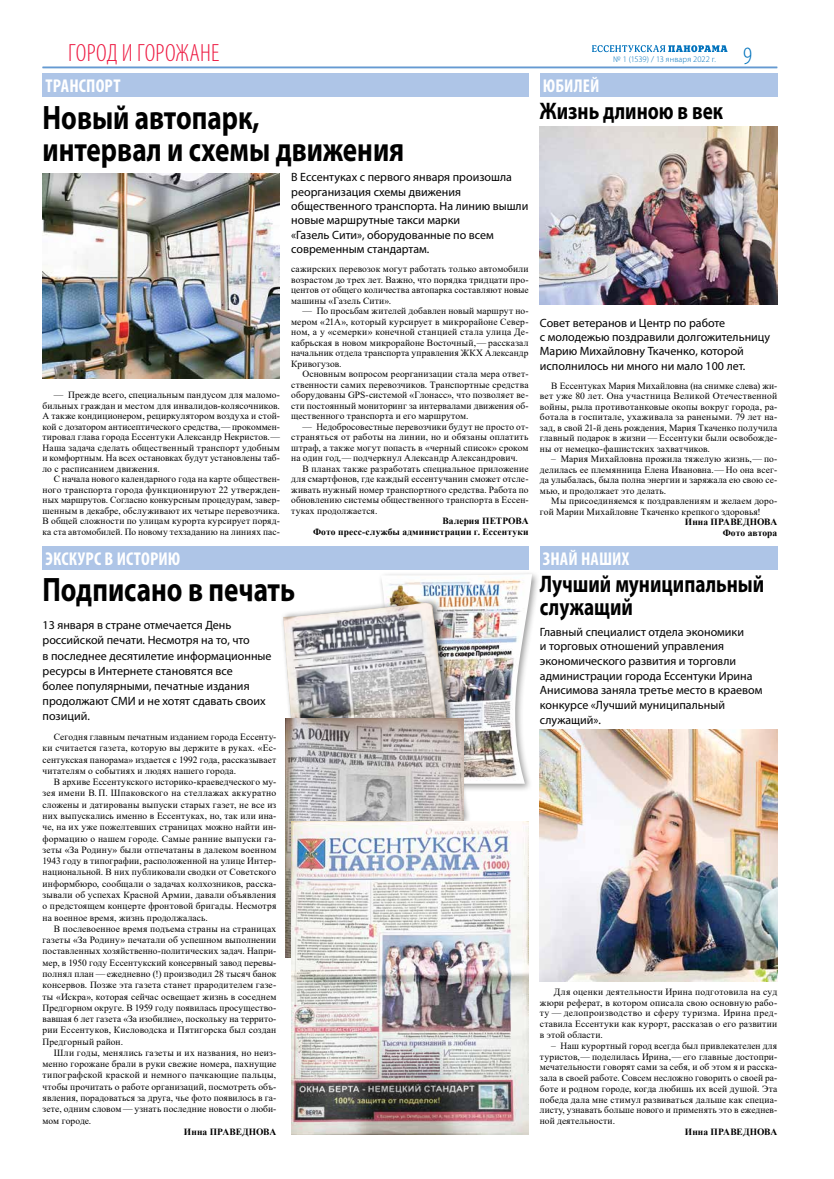
<style>
.page{position:relative;width:834px;height:1179px;background:#fff}
.page>*{position:absolute;margin:0;border:0;box-sizing:border-box;transform-origin:0 0}
.t1{font:700 34px/32.3px "Myriad Pro";color:#000;scale:.8 1}
.t2{font:300 condensed 25px "Myriad Pro";letter-spacing:.005em;color:#ed1941}
.t3{font:300 condensed 25px "Myriad Pro";color:#0072bc}
.t4{font:700 24px/23.1px "Myriad Pro";color:#000;scale:.8 1}
.t5{font:700 condensed 18.6px "Myriad Pro";letter-spacing:.01em;color:#fff}
.t6{font:12px/14.4px "Myriad Pro";color:#000}
.t7{font:9.5px/10.5px "Times New Roman";letter-spacing:.01em;color:#000;text-align:justify}
.t8{font:700 9.5px/10.5px "Times New Roman";letter-spacing:.01em;color:#000;text-align:right}
.t9{font:300 8.5px "Myriad Pro";letter-spacing:.005em;color:#0072bc}
</style>
<div class="page">
<svg style="left:592px;top:45px;width:135px;height:7px"></svg>
<hr style="left:43px;top:67px;width:734px;height:1px;background:#659ad2">
<div style="left:43px;top:73px;width:485px;height:24px;background:#aec5e7"></div>
<img style="left:43px;top:173px;width:237px;height:206px">
<div style="left:540px;top:73px;width:237px;height:24px;background:#aec5e7"></div>
<img style="left:540px;top:127px;width:237px;height:177px">
<div style="left:540px;top:546px;width:237px;height:23px;background:#aec5e7"></div>
<img style="left:540px;top:729px;width:237px;height:252px">
<div style="left:43px;top:546px;width:485px;height:23px;background:#aec5e7"></div>
<div style="left:375px;top:570px;width:165px;height:222px;background:#000;opacity:.39"></div>
<img style="left:380px;top:574px;width:152px;height:210px">
<div style="left:280px;top:597px;width:191px;height:247px;background:#000;opacity:.56"></div>
<img style="left:283px;top:603px;width:179px;height:234px">
<img style="left:285px;top:719px;width:179px;height:238px">
<img style="left:291px;top:821px;width:237px;height:313px">
<h2 class="t2" style="left:68px;top:39px;width:152px">ГОРОД И ГОРОЖАНЕ</h2>
<h3 class="t5" style="left:46px;top:74px;width:76px">ТРАНСПОРТ</h3>
<h1 class="t1" style="left:43px;top:100px;width:453px">Новый автопарк,<br>интервал и схемы движения</h1>
<p class="t6" style="left:291px;top:170px;width:238px">В Ессентуках с первого января произошла реорганизация схемы движения общественного транспорта. На линию вышли новые маршрутные такси марки<br>«Газель Сити», оборудованные по всем современным стандартам.</p>
<p class="t7" style="left:43px;top:389px;width:239px;text-indent:11px">— Прежде всего, специальным пандусом для маломо&shy;бильных граждан и местом для инвалидов-колясочников.<br>А также кондиционером, рециркулятором воздуха и стой&shy;кой с дозатором антисептического средства,— прокоммен&shy;тировал глава города Ессентуки Александр Некристов.— Наша задача сделать общественный транспорт удобным и комфортным. На всех остановках будут установлены таб&shy;ло с расписанием движения.</p>
<p class="t7" style="left:43px;top:473px;width:239px;text-indent:11px">С начала нового календарного года на карте обществен&shy;ного транспорта города функционируют 22 утвержден&shy;ных маршрутов. Согласно конкурсным процедурам, завер&shy;шенным в декабре, обслуживают их четыре перевозчика.<br>В общей сложности по улицам курорта курсирует поряд&shy;ка ста автомобилей. По новому техзаданию на линиях пас-</p>
<p class="t7" style="left:291px;top:263px;width:239px">сажирских перевозок могут работать только автомобили возрастом до трех лет. Важно, что порядка тридцати про&shy;центов от общего количества автопарка составляют новые машины «Газель Сити».</p>
<p class="t7" style="left:291px;top:305px;width:239px;text-indent:11px">— По просьбам жителей добавлен новый маршрут но&shy;мером «21А», который курсирует в микрорайоне Север&shy;ном, а у «семерки» конечной станцией стала улица Де&shy;кабрьская в новом микрорайоне Восточный,— рассказал начальник отдела транспорта управления ЖКХ Александр Кривогузов.</p>
<p class="t7" style="left:291px;top:368px;width:239px;text-indent:11px">Основным вопросом реорганизации стала мера ответ&shy;ственности самих перевозчиков. Транспортные средства оборудованы GPS-системой «Глонасс», что позволяет ве&shy;сти постоянный мониторинг за интервалами движения об&shy;щественного транспорта и его маршрутом.</p>
<p class="t7" style="left:291px;top:421px;width:239px;text-indent:11px">— Недобросовестные перевозчики будут не просто от&shy;страняться от работы на линии, но и обязаны оплатить штраф, а также могут попасть в «черный список» сроком на один год,— подчеркнул Александр Александрович.</p>
<p class="t7" style="left:291px;top:463px;width:239px;text-indent:11px">В планах также разработать специальное приложение для смартфонов, где каждый ессентучанин сможет отсле&shy;живать нужный номер транспортного средства. Работа по обновлению системы общественного транспорта в Ессен&shy;туках продолжается.</p>
<p class="t8" style="left:313px;top:515px;width:217px">Валерия ПЕТРОВА<br>Фото пресс-службы администрации г. Ессентуки</p>
<h3 class="t5" style="left:46px;top:547px;width:136px">ЭКСКУРС В ИСТОРИЮ</h3>
<h1 class="t1" style="left:43px;top:573px;width:317px">Подписано в печать</h1>
<p class="t6" style="left:43px;top:617px;width:230px;line-height:15.2px">13 января в стране отмечается День российской печати. Несмотря на то, что<br>в последнее десятилетие информационные ресурсы в Интернете становятся все<br>более популярными, печатные издания продолжают СМИ и не хотят сдавать своих позиций.</p>
<p class="t7" style="left:43px;top:731px;width:235px;line-height:11.3px;text-indent:11px">Сегодня главным печатным изданием города Ессенту&shy;ки считается газета, которую вы держите в руках. «Ес&shy;сентукская панорама» издается с 1992 года, рассказывает читателям о событиях и людях нашего города.</p>
<p class="t7" style="left:43px;top:776px;width:235px;line-height:11.3px;text-indent:11px">В архиве Ессентукского историко-краеведческого му&shy;зея имени В. П. Шпаковского на стеллажах аккуратно сложены и датированы выпуски старых газет, не все из них выпускались именно в Ессентуках, но, так или ина&shy;че, на их уже пожелтевших страницах можно найти ин&shy;формацию о нашем городе. Самые ранние выпуски га&shy;зеты «За Родину» были отпечатаны в далеком военном 1943 году в типографии, расположенной на улице Интер&shy;национальной. В них публиковали сводки от Советского информбюро, сообщали о задачах колхозников, расска&shy;зывали об успехах Красной Армии, давали объявления о предстоящем концерте фронтовой бригады. Несмотря на военное время, жизнь продолжалась.</p>
<p class="t7" style="left:43px;top:922px;width:235px;line-height:11.3px;text-indent:11px">В послевоенное время подъема страны на страницах газеты «За Родину» печатали об успешном выполнении поставленных хозяйственно-политических задач. Напри&shy;мер, в 1950 году Ессентукский консервный завод перевы&shy;полнял план — ежедневно (!) производил 28 тысяч банок консервов. Позже эта газета станет прародителем газе&shy;ты «Искра», которая сейчас освещает жизнь в соседнем Предгорном округе. В 1959 году появилась просущество&shy;вавшая 6 лет газета «За изобилие», поскольку на террито&shy;рии Ессентуков, Кисловодска и Пятигорска был создан Предгорный район.</p>
<p class="t7" style="left:43px;top:1046px;width:235px;line-height:11.3px;text-indent:11px">Шли годы, менялись газеты и их названия, но неиз&shy;менно горожане брали в руки свежие номера, пахнущие типографской краской и немного пачкающие пальцы, чтобы прочитать о работе организаций, посмотреть объ&shy;явления, порадоваться за друга, чье фото появилось в га&shy;зете, одним словом — узнать последние новости о люби&shy;мом городе.</p>
<p class="t8" style="left:184px;top:1126px;width:94px">Инна ПРАВЕДНОВА</p>
<p class="t9" style="left:613px;top:54px;width:104px">№ 1 (1539) / 13 января 2022 г.</p>
<h2 class="t3" style="left:743px;top:42px;width:10px">9</h2>
<h3 class="t5" style="left:543px;top:74px;width:58px">ЮБИЛЕЙ</h3>
<h3 class="t4" style="left:540px;top:99px;width:230px">Жизнь длиною в век</h3>
<p class="t6" style="left:540px;top:315px;width:232px">Совет ветеранов и Центр по работе<br>с молодежью поздравили долгожительницу Марию Михайловну Ткаченко, которой исполнилось ни много ни мало 100 лет.</p>
<p class="t7" style="left:540px;top:380px;width:239px;text-indent:11px">В Ессентуках Мария Михайловна (на снимке слева) жи&shy;вет уже 80 лет. Она участница Великой Отечественной войны, рыла противотанковые окопы вокруг города, ра&shy;ботала в госпитале, ухаживала за ранеными. 79 лет на&shy;зад, в свой 21-й день рождения, Мария Ткаченко получила главный подарок в жизни — Ессентуки были освобожде&shy;ны от немецко-фашистских захватчиков.</p>
<p class="t7" style="left:540px;top:454px;width:239px;text-indent:11px">– Мария Михайловна прожила тяжелую жизнь,— по&shy;делилась ее племянница Елена Ивановна.— Но она всег&shy;да улыбалась, была полна энергии и заряжала ею свою се&shy;мью, и продолжает это делать.</p>
<p class="t7" style="left:540px;top:496px;width:239px;text-indent:11px">Мы присоединяемся к поздравлениям и желаем доро&shy;гой Марии Михайловне Ткаченко крепкого здоровья!</p>
<p class="t8" style="left:684px;top:517px;width:94px">Инна ПРАВЕДНОВА<br>Фото автора</p>
<h3 class="t5" style="left:543px;top:547px;width:88px">ЗНАЙ НАШИХ</h3>
<h3 class="t4" style="left:540px;top:572px;width:282px">Лучший муниципальный служащий</h3>
<p class="t6" style="left:540px;top:624px;width:224px;line-height:14.7px">Главный специалист отдела экономики<br>и торговых отношений управления экономического развития и торговли администрации города Ессентуки Ирина Анисимова заняла третье место в краевом конкурсе «Лучший муниципальный служащий».</p>
<p class="t7" style="left:540px;top:986px;width:239px;line-height:10.8px;text-indent:14px">Для оценки деятельности Ирина подготовила на суд жюри реферат, в котором описала свою основную рабо&shy;ту — делопроизводство и сферу туризма. Ирина пред&shy;ставила Ессентуки как курорт, рассказав о его развитии в этой области.</p>
<p class="t7" style="left:540px;top:1040px;width:239px;line-height:10.8px;text-indent:11px">– Наш курортный город всегда был привлекателен для туристов,— поделилась Ирина,— его главные достопри&shy;мечательности говорят сами за себя, и об этом я и расска&shy;зала в своей работе. Совсем несложно говорить о своей ра&shy;боте и родном городе, когда любишь их всей душой. Эта победа дала мне стимул развиваться дальше как специа&shy;листу, узнавать больше нового и применять это в ежеднев&shy;ной деятельности.</p>
<p class="t8" style="left:684px;top:1126px;width:94px">Инна ПРАВЕДНОВА</p>
</div>
